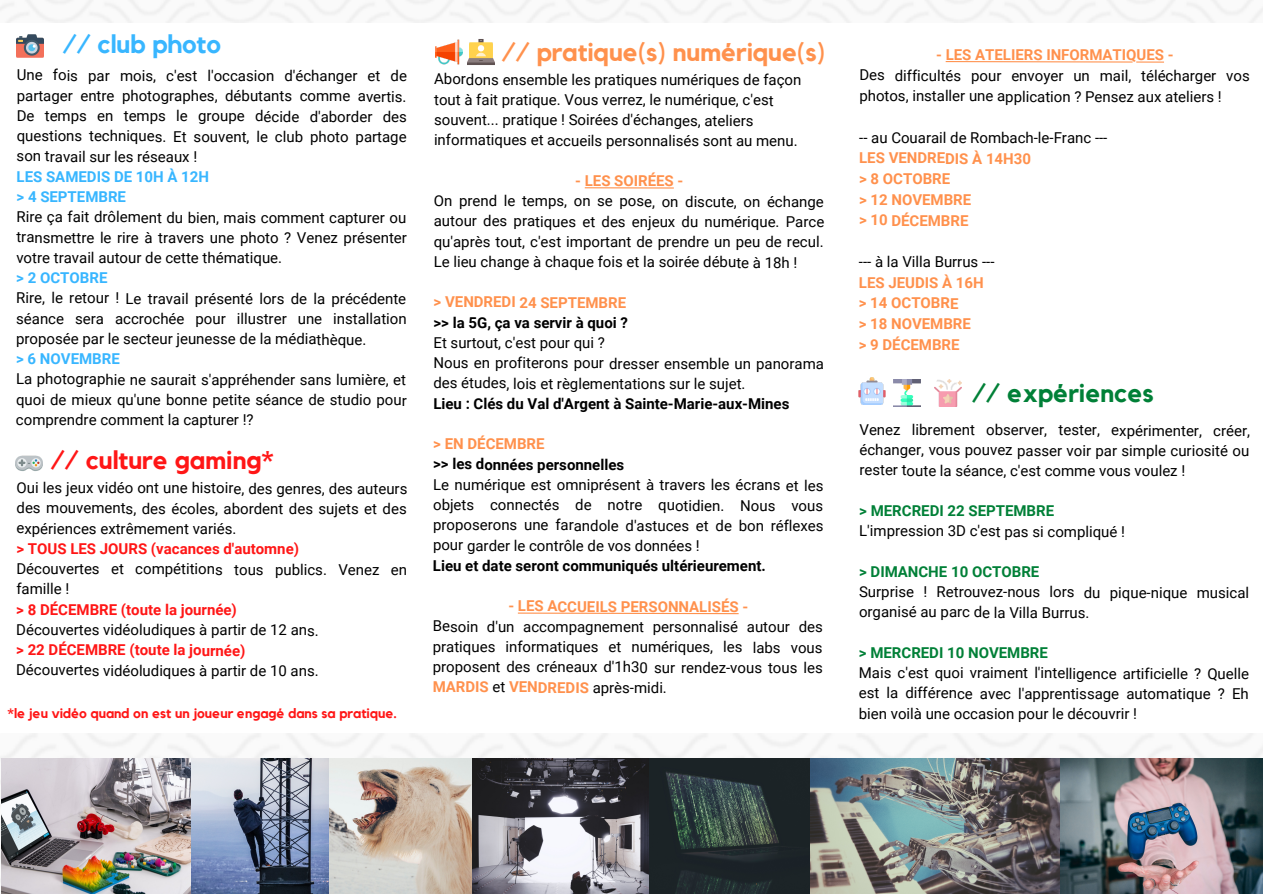
<style>
.page{position:relative;width:1263px;height:894px;background:#fff}
.page>*{position:absolute;margin:0;border:0;box-sizing:border-box;transform-origin:0 0}
.t1{font:700 25.5px "Kollektif";color:#ff914d}
.t2{font:700 25.5px "Kollektif";color:#ff1616}
.t3{font:700 25.5px "Kollektif";color:#008037}
.t4{font:700 25.5px "Kollektif";color:#38b6ff}
.t5{font:15px/20.2px "Roboto";color:#000;text-align:justify}
.t6{font:700 15px "Roboto";letter-spacing:-.005em;color:#ff914d}
.t7{font:700 15px "Roboto";color:#000}
.t8{font:700 15px "Roboto";color:#ff1616}
.t9{font:700 15px "Roboto";color:#008037}
.t10{font:700 15px "Roboto";color:#38b6ff}
.t11{font:700 13.5px "Kollektif";color:#ff1616}
.s1{font-weight:700;color:#ff914d}
</style>
<div class="page">
<svg style="left:946px;top:61px;width:218px;height:2px"></svg>
<img style="left:1px;top:758px;width:190px;height:135px">
<img style="left:191px;top:758px;width:458px;height:135px">
<img style="left:649px;top:758px;width:407px;height:135px">
<img style="left:1056px;top:758px;width:207px;height:135px">
<img style="left:16px;top:34px;width:27px;height:24px">
<img style="left:858px;top:377px;width:27px;height:27px">
<img style="left:893px;top:379px;width:27px;height:27px">
<img style="left:935px;top:379px;width:27px;height:27px">
<hr style="left:585px;top:187px;width:89px;height:1px;background:#ff914d">
<svg style="left:518px;top:612px;width:221px;height:2px"></svg>
<img style="left:436px;top:39px;width:27px;height:26px">
<img style="left:467px;top:39px;width:27px;height:26px">
<img style="left:16px;top:455px;width:27px;height:16px">
<p class="t4" style="left:63px;top:32px;width:160px">// club photo</p>
<p class="t5" style="left:17px;top:66px;width:392px">Une fois par mois, c'est l'occasion d'échanger et de partager entre photographes, débutants comme avertis.<br>De temps en temps le groupe décide d'aborder des questions techniques. Et souvent, le club photo partage son travail sur les réseaux !</p>
<p class="t10" style="left:17px;top:168px;width:194px">LES SAMEDIS DE 10H À 12H</p>
<p class="t10" style="left:17px;top:188px;width:111px">&gt; 4 SEPTEMBRE</p>
<p class="t5" style="left:16px;top:207px;width:392px">Rire ça fait drôlement du bien, mais comment capturer ou transmettre le rire à travers une photo ? Venez présenter votre travail autour de cette thématique.</p>
<p class="t10" style="left:16px;top:269px;width:93px">&gt; 2 OCTOBRE</p>
<p class="t5" style="left:16px;top:288px;width:392px">Rire, le retour ! Le travail présenté lors de la précédente séance sera accrochée pour illustrer une installation proposée par le secteur jeunesse de la médiathèque.</p>
<p class="t10" style="left:16px;top:350px;width:105px">&gt; 6 NOVEMBRE</p>
<p class="t5" style="left:16px;top:369px;width:392px">La photographie ne saurait s'appréhender sans lumière, et quoi de mieux qu'une bonne petite séance de studio pour comprendre comment la capturer !?</p>
<p class="t2" style="left:51px;top:448px;width:225px">// culture gaming*</p>
<p class="t5" style="left:17px;top:478px;width:392px">Oui les jeux vidéo ont une histoire, des genres, des auteurs des mouvements, des écoles, abordent des sujets et des expériences extrêmement variés.</p>
<p class="t8" style="left:16px;top:540px;width:284px">&gt; TOUS LES JOURS (vacances d'automne)</p>
<p class="t5" style="left:16px;top:559px;width:392px;line-height:19.8px">Découvertes et compétitions tous publics. Venez en famille !</p>
<p class="t8" style="left:16px;top:600px;width:222px">&gt; 8 DÉCEMBRE (toute la journée)</p>
<p class="t5" style="left:16px;top:619px;width:304px">Découvertes vidéoludiques à partir de 12 ans.</p>
<p class="t8" style="left:16px;top:641px;width:231px">&gt; 22 DÉCEMBRE (toute la journée)</p>
<p class="t5" style="left:16px;top:660px;width:304px">Découvertes vidéoludiques à partir de 10 ans.</p>
<p class="t11" style="left:7px;top:706px;width:391px">*le jeu vidéo quand on est un joueur engagé dans sa pratique.</p>
<p class="t1" style="left:502px;top:40px;width:325px">// pratique(s) numérique(s)</p>
<p class="t5" style="left:434px;top:70px;width:369px;text-align:left">Abordons ensemble les pratiques numériques de façon tout à fait pratique. Vous verrez, le numérique, c'est souvent... pratique ! Soirées d'échanges, ateliers informatiques et accueils personnalisés sont au menu.</p>
<p class="t6" style="left:575px;top:172px;width:110px">- LES SOIRÉES -</p>
<p class="t5" style="left:434px;top:191px;width:392px">On prend le temps, on se pose, on discute, on échange autour des pratiques et des enjeux du numérique. Parce qu'après tout, c'est important de prendre un peu de recul.<br>Le lieu change à chaque fois et la soirée débute à 18h !</p>
<p class="t6" style="left:434px;top:293px;width:194px">&gt; VENDREDI 24 SEPTEMBRE</p>
<p class="t7" style="left:434px;top:314px;width:196px">&gt;&gt; la 5G, ça va servir à quoi ?</p>
<p class="t5" style="left:433px;top:332px;width:173px">Et surtout, c'est pour qui ?</p>
<p class="t5" style="left:433px;top:353px;width:392px">Nous en profiterons pour dresser ensemble un panorama des études, lois et règlementations sur le sujet.</p>
<p class="t7" style="left:433px;top:395px;width:358px">Lieu : Clés du Val d'Argent à Sainte-Marie-aux-Mines</p>
<p class="t6" style="left:433px;top:435px;width:113px">&gt; EN DÉCEMBRE</p>
<p class="t7" style="left:433px;top:455px;width:192px">&gt;&gt; les données personnelles</p>
<p class="t5" style="left:433px;top:474px;width:392px">Le numérique est omniprésent à travers les écrans et les objets connectés de notre quotidien. Nous vous proposerons une farandole d'astuces et de bon réflexes pour garder le contrôle de vos données !</p>
<p class="t7" style="left:433px;top:557px;width:334px">Lieu et date seront communiqués ultérieurement.</p>
<p class="t6" style="left:508px;top:597px;width:241px">- LES ACCUEILS PERSONNALISÉS -</p>
<p class="t5" style="left:433px;top:616px;width:392px">Besoin d'un accompagnement personnalisé autour des pratiques informatiques et numériques, les labs vous proposent des créneaux d'1h30 sur rendez-vous tous les <span class="s1">MARDIS</span> et <span class="s1">VENDREDIS</span> après-midi.</p>
<p class="t6" style="left:936px;top:46px;width:239px">- LES ATELIERS INFORMATIQUES -</p>
<p class="t5" style="left:859px;top:65px;width:392px;line-height:20.7px">Des difficultés pour envoyer un mail, télécharger vos photos, installer une application ? Pensez aux ateliers !</p>
<p class="t5" style="left:859px;top:128px;width:250px">-- au Couarail de Rombach-le-Franc ---</p>
<p class="t6" style="left:859px;top:149px;width:173px">LES VENDREDIS À 14H30</p>
<p class="t6" style="left:859px;top:170px;width:93px">&gt; 8 OCTOBRE</p>
<p class="t6" style="left:859px;top:191px;width:114px">&gt; 12 NOVEMBRE</p>
<p class="t6" style="left:859px;top:211px;width:111px">&gt; 10 DÉCEMBRE</p>
<p class="t5" style="left:859px;top:252px;width:137px">--- à la Villa Burrus ---</p>
<p class="t6" style="left:859px;top:274px;width:126px">LES JEUDIS À 16H</p>
<p class="t6" style="left:859px;top:294px;width:101px">&gt; 14 OCTOBRE</p>
<p class="t6" style="left:859px;top:315px;width:114px">&gt; 18 NOVEMBRE</p>
<p class="t6" style="left:859px;top:336px;width:102px">&gt; 9 DÉCEMBRE</p>
<p class="t3" style="left:972px;top:381px;width:183px">// expériences</p>
<p class="t5" style="left:859px;top:420px;width:392px">Venez librement observer, tester, expérimenter, créer, échanger, vous pouvez passer voir par simple curiosité ou rester toute la séance, c'est comme vous voulez !</p>
<p class="t9" style="left:859px;top:502px;width:196px">&gt; MERCREDI 22 SEPTEMBRE</p>
<p class="t5" style="left:859px;top:521px;width:267px">L'impression 3D c'est pas si compliqué !</p>
<p class="t9" style="left:859px;top:563px;width:182px">&gt; DIMANCHE 10 OCTOBRE</p>
<p class="t5" style="left:859px;top:582px;width:392px">Surprise ! Retrouvez-nous lors du pique-nique musical organisé au parc de la Villa Burrus.</p>
<p class="t9" style="left:859px;top:643px;width:191px">&gt; MERCREDI 10 NOVEMBRE</p>
<p class="t5" style="left:859px;top:663px;width:392px">Mais c'est quoi vraiment l'intelligence artificielle ? Quelle est la différence avec l'apprentissage automatique ? Eh bien voilà une occasion pour le découvrir !</p>
</div>
